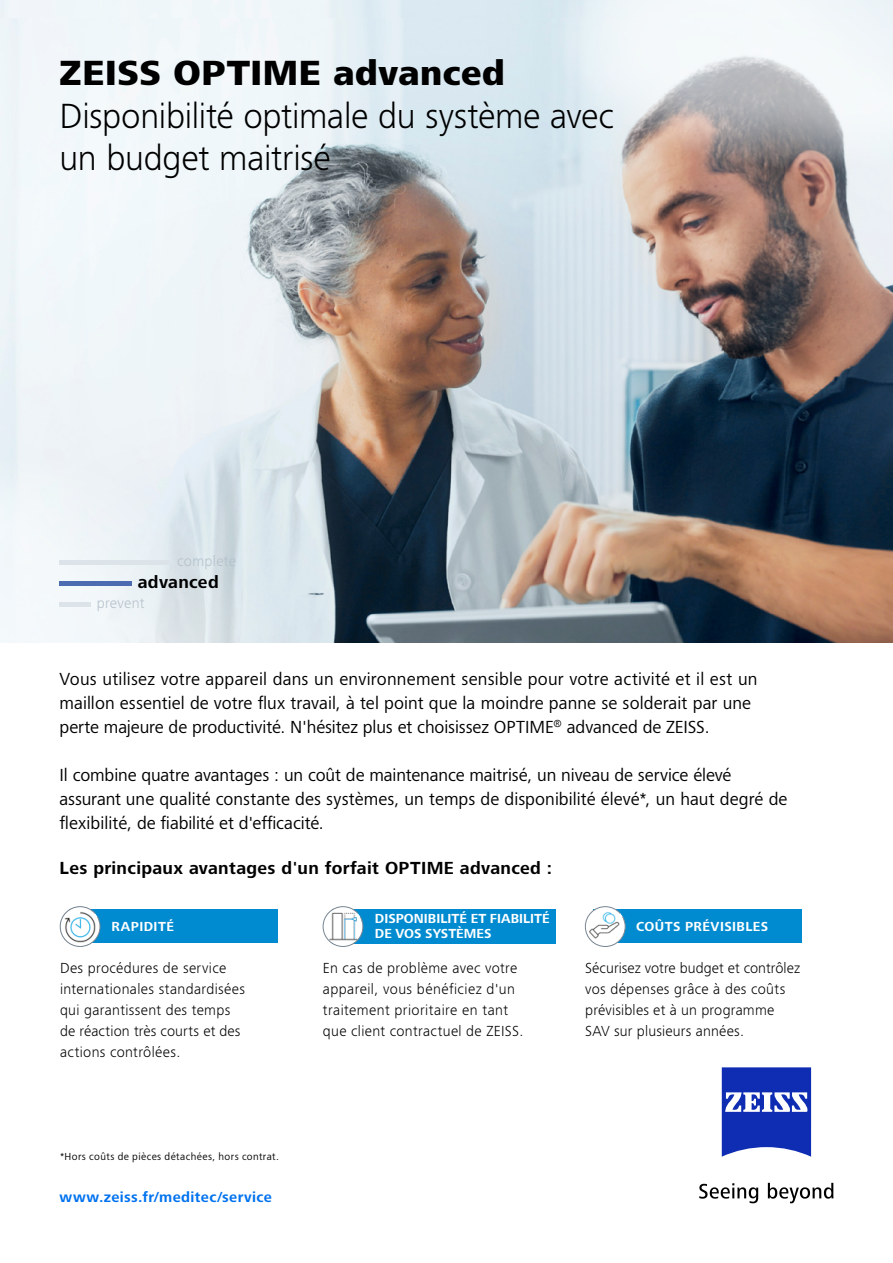
<style>
.page{position:relative;width:893px;height:1263px;background:#fff}
.page>*{position:absolute;margin:0;border:0;box-sizing:border-box;transform-origin:0 0}
.t1{font:300 36px/42px "ZEISS Frutiger Next W1 G";letter-spacing:-.01em;color:#000}
.t2{font:800 36px "ZEISS Frutiger Next W1 G";letter-spacing:.015em;color:#000}
.t3{font:18px/24px "ZEISS Frutiger Next W1 G";color:#000}
.t4{font:700 18px "ZEISS Frutiger Next W1 G";letter-spacing:.015em;color:#000}
.t5{font:300 15px/21px "ZEISS Frutiger Next W1 G";letter-spacing:.02em;color:#000}
.t6{font:700 15px "ZEISS Frutiger Next W1 G";letter-spacing:.025em;color:#0072ef}
.t7{font:300 15px "ZEISS Frutiger Next W1 G";letter-spacing:.025em;color:#b4c0ca}
.t8{font:700 13.5px/15px "ZEISS Frutiger Next W1 G";letter-spacing:.005em;color:#fff}
.t9{font:700 13.5px "ZEISS Frutiger Next W1 G";letter-spacing:.035em;color:#fff}
.t10{font:10.5px "ZEISS Frutiger Next W1 G";letter-spacing:.04em;color:#000}
</style>
<div class="page">
<img style="left:0;top:18px;width:893px;height:624px">
<svg style="left:722px;top:1067px;width:89px;height:90px"></svg>
<svg style="left:699px;top:1183px;width:59px;height:20px"></svg>
<svg style="left:768px;top:1183px;width:65px;height:20px"></svg>
<svg style="left:0;top:451px;width:363px;height:192px"></svg>
<svg style="left:552px;top:0;width:341px;height:171px"></svg>
<div style="left:332px;top:909px;width:224px;height:34px;background:#008bd0"></div>
<div style="left:69px;top:909px;width:208px;height:34px;background:#008bd0"></div>
<div style="left:594px;top:909px;width:208px;height:34px;background:#008bd0"></div>
<hr style="left:60px;top:602px;width:31px;height:4px;background:#dce3e9">
<hr style="left:60px;top:581px;width:72px;height:4px;background:#4c6bb1">
<div style="left:60px;top:560px;width:111px;height:5px;background:#dce3e9"></div>
<svg style="left:60px;top:906px;width:40px;height:41px"></svg>
<svg style="left:323px;top:906px;width:40px;height:41px"></svg>
<svg style="left:585px;top:906px;width:40px;height:41px"></svg>
<h1 class="t2" style="left:60px;top:48px;width:447px">ZEISS OPTIME advanced</h1>
<h1 class="t1" style="left:60px;top:93px;width:556px">Disponibilité optimale du système avec un budget maitrisé</h1>
<p class="t7" style="left:177px;top:551px;width:60px">complete</p>
<p class="t4" style="left:138px;top:570px;width:82px">advanced</p>
<p class="t7" style="left:97px;top:593px;width:49px">prevent</p>
<p class="t3" style="left:60px;top:666px;width:700px">Vous utilisez votre appareil dans un environnement sensible pour votre activité et il est un maillon essentiel de votre flux travail, à tel point que la moindre panne se solderait par une perte majeure de productivité. N'hésitez plus et choisissez OPTIME<sup>®</sup> advanced de ZEISS.</p>
<p class="t3" style="left:60px;top:762px;width:729px">Il combine quatre avantages : un coût de maintenance maitrisé, un niveau de service élevé assurant une qualité constante des systèmes, un temps de disponibilité élevé*, un haut degré de flexibilité, de fiabilité et d'efficacité.</p>
<p class="t4" style="left:60px;top:855px;width:494px">Les principaux avantages d'un forfait OPTIME advanced :</p>
<p class="t8" style="left:375px;top:910px;width:176px">DISPONIBILITÉ ET FIABILITÉ<br>DE VOS SYSTÈMES</p>
<p class="t9" style="left:112px;top:916px;width:64px">RAPIDITÉ</p>
<p class="t9" style="left:636px;top:916px;width:134px">COÛTS PRÉVISIBLES</p>
<p class="t5" style="left:60px;top:956px;width:186px">Des procédures de service internationales standardisées qui garantissent des temps de réaction très courts et des actions contrôlées.</p>
<p class="t5" style="left:585px;top:956px;width:216px">Sécurisez votre budget et contrôlez vos dépenses grâce à des coûts prévisibles et à un programme<br>SAV sur plusieurs années.</p>
<p class="t5" style="left:323px;top:956px;width:202px">En cas de problème avec votre appareil, vous bénéficiez d'un traitement prioritaire en tant que client contractuel de ZEISS.</p>
<p class="t10" style="left:60px;top:1149px;width:220px">*Hors coûts de pièces détachées, hors contrat.</p>
<p class="t6" style="left:60px;top:1186px;width:214px">www.zeiss.fr/meditec/service</p>
</div>
